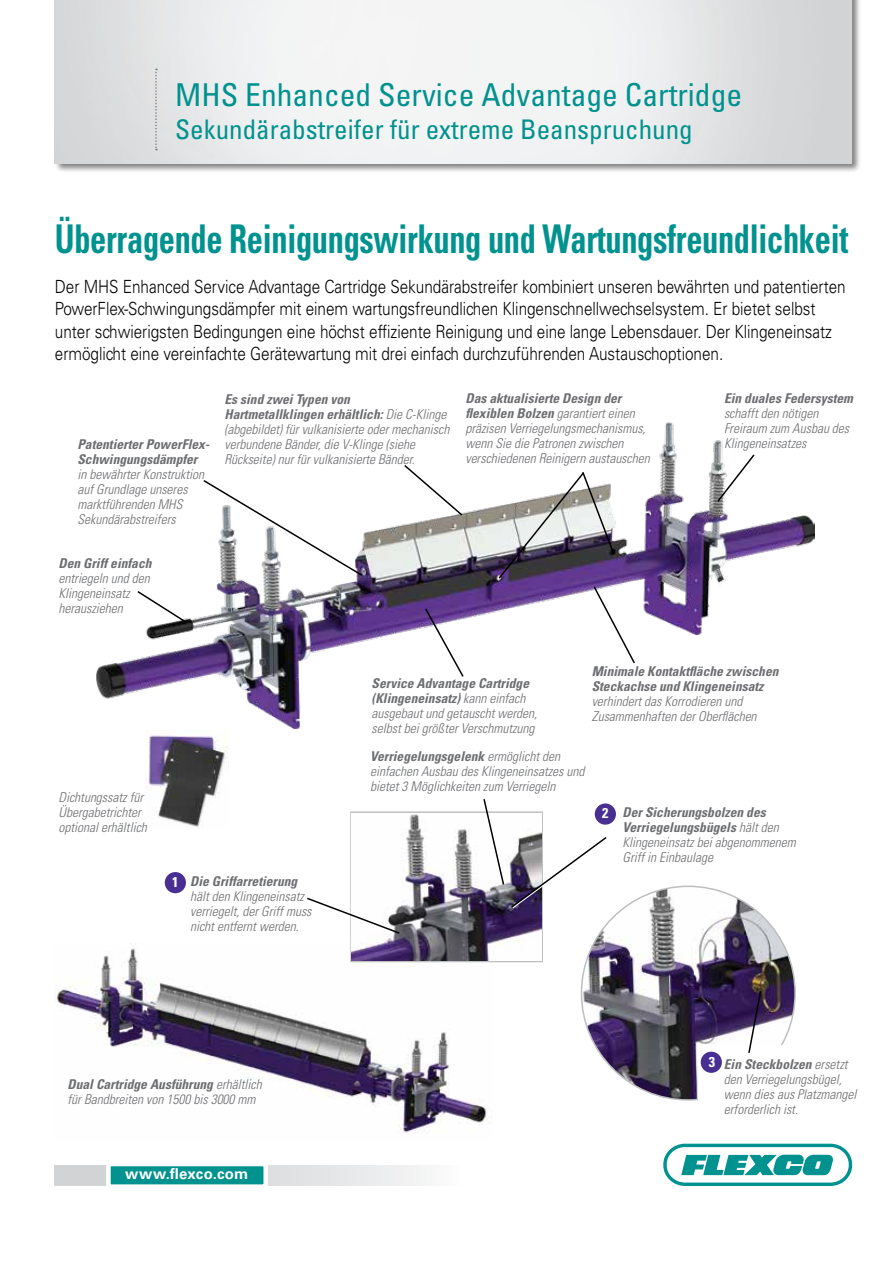
<style>
.page{position:relative;width:893px;height:1263px;background:#fff}
.page>*{position:absolute;margin:0;border:0;box-sizing:border-box;transform-origin:0 0}
.t1{font:700 condensed 39.6px "Univers LT Std";letter-spacing:-.01em;color:#00928f;scale:.82 1}
.t2{font:condensed 31.5px "Univers LT Std";color:#00928f}
.t3{font:condensed 27px "Univers LT Std";color:#00928f}
.t4{font:300 18.15px/22.5px "Univers LT Std";letter-spacing:-.005em;color:#000;scale:.85 1}
.t5{font:700 15.6px "Univers LT Std";letter-spacing:.02em;color:#fff}
.t6{font:700 15px "Univers LT Std";letter-spacing:.02em;color:#fff}
.t7{font:700 condensed 14.25px "Univers LT Std";color:#fff}
.t8{font:italic 300 condensed 13.5px/15px "Univers LT Std";color:#6d6e71}
.t9{font:italic 700 condensed 13.5px/15px "Univers LT Std";color:#6d6e71}
.s1{font-weight:700}
</style>
<div class="page">
<div style="left:54px;top:0;width:808px;height:174px;background:#000;opacity:.5"></div>
<img style="left:55px;top:0;width:796px;height:164px">
<svg style="left:663px;top:1144px;width:189px;height:42px"></svg>
<svg style="left:54px;top:1165px;width:371px;height:20px"></svg>
<div style="left:106px;top:1162px;width:162px;height:27px;background:#00928f;border:4px solid #fff"></div>
<svg style="left:155px;top:69px;width:2px;height:81px"></svg>
<img style="left:96px;top:423px;width:719px;height:306px">
<img style="left:54px;top:948px;width:438px;height:185px">
<div style="left:350px;top:811px;width:193px;height:151px;border:2px solid #bcbec0"></div>
<img style="left:146px;top:730px;width:81px;height:97px">
<img style="left:581px;top:886px;width:214px;height:214px;border-radius:107px">
<div style="left:698px;top:1045px;width:88px;height:56px;background:#fff"></div>
<div style="left:595px;top:803px;width:21px;height:22px;background:#492f92;border-radius:50%"></div>
<div style="left:701px;top:1052px;width:21px;height:21px;background:#492f92;border-radius:50%"></div>
<svg style="left:747px;top:989px;width:15px;height:64px"></svg>
<div style="left:165px;top:872px;width:21px;height:21px;background:#492f92;border-radius:50%"></div>
<img style="left:352px;top:813px;width:190px;height:148px">
<svg style="left:307px;top:896px;width:94px;height:39px"></svg>
<svg style="left:482px;top:799px;width:127px;height:111px"></svg>
<svg style="left:424px;top:607px;width:41px;height:71px"></svg>
<svg style="left:136px;top:589px;width:53px;height:36px"></svg>
<svg style="left:403px;top:463px;width:61px;height:54px"></svg>
<svg style="left:716px;top:453px;width:40px;height:50px"></svg>
<svg style="left:497px;top:470px;width:139px;height:195px"></svg>
<svg style="left:202px;top:479px;width:162px;height:98px"></svg>
<h2 class="t2" style="left:175px;top:74px;width:568px">MHS Enhanced Service Advantage Cartridge</h2>
<h3 class="t3" style="left:175px;top:112px;width:519px">Sekundärabstreifer für extreme Beanspruchung</h3>
<h1 class="t1" style="left:55px;top:214px;width:969px">Überragende Reinigungswirkung und Wartungsfreundlichkeit</h1>
<p class="t4" style="left:55px;top:275px;width:932px">Der MHS Enhanced Service Advantage Cartridge Sekundärabstreifer kombiniert unseren bewährten und patentierten PowerFlex-Schwingungsdämpfer mit einem wartungsfreundlichen Klingenschnellwechselsystem. Er bietet selbst unter schwierigsten Bedingungen eine höchst effiziente Reinigung und eine lange Lebensdauer. Der Klingeneinsatz ermöglicht eine vereinfachte Gerätewartung mit drei einfach durchzuführenden Austauschoptionen.</p>
<p class="t8" style="left:465px;top:391px;width:186px"><span class="s1">Das aktualisierte Design der flexiblen Bolzen</span> garantiert einen präzisen Verriegelungsmechanismus, wenn Sie die Patronen zwischen verschiedenen Reinigern austauschen</p>
<p class="t9" style="left:724px;top:390px;width:130px">Ein duales Federsystem</p>
<p class="t8" style="left:724px;top:406px;width:127px">schafft den nötigen<br>Freiraum zum Ausbau des</p>
<p class="t8" style="left:224px;top:392px;width:226px"><span class="s1">Es sind zwei Typen von Hartmetallklingen erhältlich:</span> Die C-Klinge (abgebildet) für vulkanisierte oder mechanisch verbundene Bänder, die V-Klinge (siehe Rückseite) nur für vulkanisierte Bänder.</p>
<p class="t9" style="left:77px;top:437px;width:134px">Patentierter PowerFlex-</p>
<p class="t8" style="left:724px;top:436px;width:84px">Klingeneinsatzes</p>
<p class="t9" style="left:77px;top:452px;width:122px">Schwingungsdämpfer</p>
<p class="t8" style="left:77px;top:467px;width:128px">in bewährter Konstruktion auf Grundlage unseres marktführenden MHS<br>Sekundärabstreifers</p>
<p class="t9" style="left:58px;top:556px;width:95px">Den Griff einfach</p>
<p class="t8" style="left:58px;top:571px;width:93px">entriegeln und den<br>Klingeneinsatz herausziehen</p>
<p class="t8" style="left:58px;top:790px;width:90px">Dichtungssatz für<br>Übergabetrichter optional erhältlich</p>
<p class="t7" style="left:172px;top:873px;width:8px">1</p>
<p class="t9" style="left:190px;top:874px;width:109px">Die Griffarretierung</p>
<p class="t8" style="left:190px;top:889px;width:123px">hält den Klingeneinsatz verriegelt, der Griff muss nicht entfernt werden.</p>
<p class="t8" style="left:68px;top:1077px;width:196px"><span class="s1">Dual Cartridge Ausführung</span> erhältlich für Bandbreiten von 1500 bis 3000 mm</p>
<p class="t6" style="left:125px;top:1165px;width:125px">www.flexco.com</p>
<p class="t5" style="left:112px;top:1166px;width:130px">www.flexco.com</p>
<p class="t8" style="left:372px;top:676px;width:167px"><span class="s1">Service Advantage Cartridge (Klingeneinsatz)</span> kann einfach ausgebaut und getauscht werden, selbst bei größter Verschmutzung</p>
<p class="t9" style="left:592px;top:664px;width:188px">Minimale Kontaktfläche zwischen<br>Steckachse und Klingeneinsatz</p>
<p class="t8" style="left:592px;top:694px;width:166px">verhindert das Korrodieren und<br>Zusammenhaften der Oberflächen</p>
<p class="t8" style="left:370px;top:749px;width:216px"><span class="s1">Verriegelungsgelenk</span> ermöglicht den einfachen Ausbau des Klingeneinsatzes und bietet 3 Möglichkeiten zum Verriegeln</p>
<p class="t7" style="left:602px;top:804px;width:8px">2</p>
<p class="t8" style="left:622px;top:805px;width:175px"><span class="s1">Der Sicherungsbolzen des<br>Verriegelungsbügels</span> hält den<br>Klingeneinsatz bei abgenommenem<br>Griff in Einbaulage</p>
<p class="t7" style="left:709px;top:1053px;width:8px">3</p>
<p class="t8" style="left:724px;top:1057px;width:134px"><span class="s1">Ein Steckbolzen</span> ersetzt den Verriegelungsbügel, wenn dies aus Platzmangel erforderlich ist.</p>
</div>
